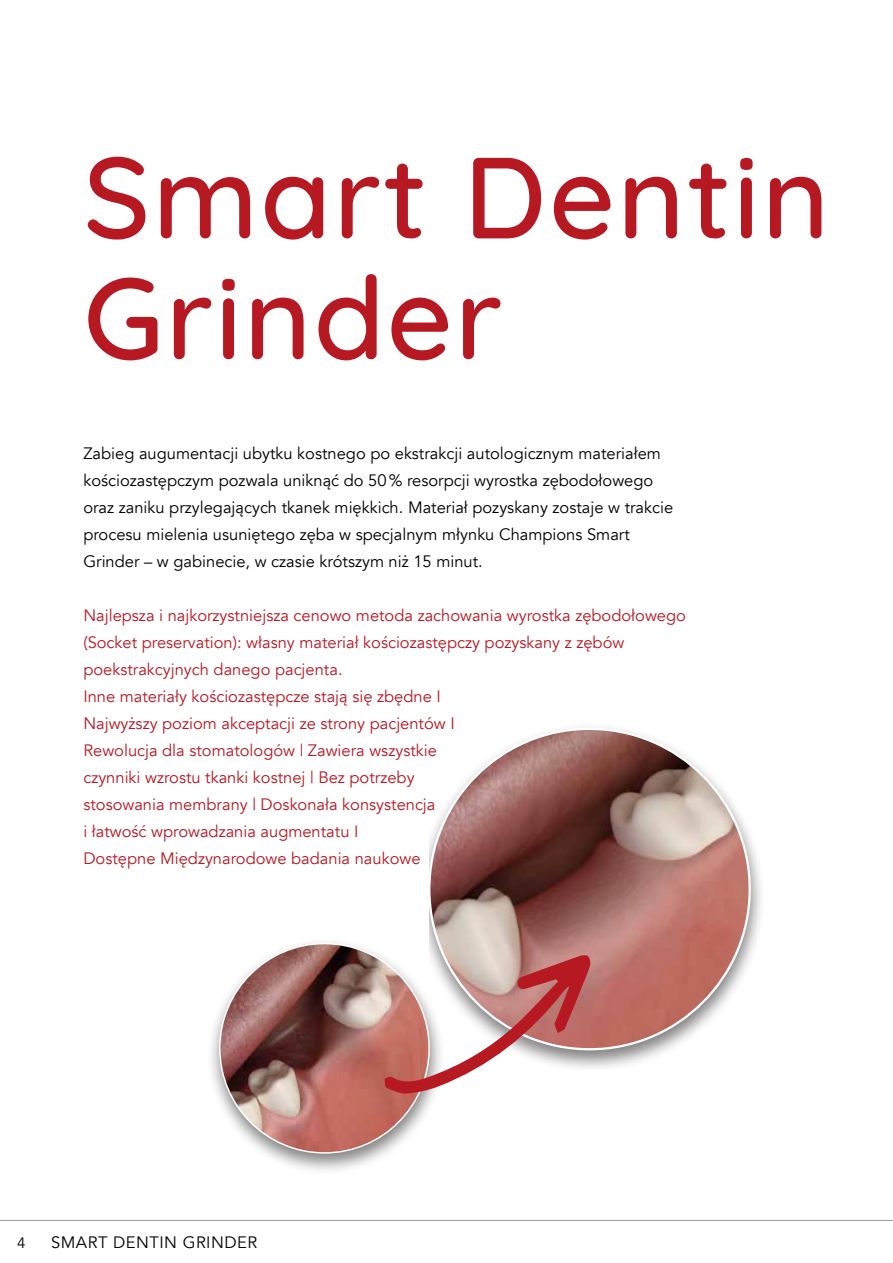
<style>
.page{position:relative;width:893px;height:1263px;background:#fff}
.page>*{position:absolute;margin:0;border:0;box-sizing:border-box;transform-origin:0 0}
.t1{font:500 115.05px/120.9px "Quicksand";letter-spacing:.02em;color:#b71923}
.t2{font:16.5px/27px "Avenir";color:#b71923}
.t3{font:16.5px/27px "Avenir";color:#000}
.t4{font:16.5px "Avenir";letter-spacing:.03em;color:#000}
.t5{font:15px "Avenir";color:#000}
</style>
<div class="page">
<hr style="left:0;top:1220px;width:893px;height:1px;background:#9d9d9c">
<div style="left:207px;top:937px;width:238px;height:239px;background:#000;opacity:.5"></div>
<img style="left:220px;top:943px;width:209px;height:210px;border-radius:105px">
<div style="left:429px;top:722px;width:336px;height:347px;background:#000;opacity:.5"></div>
<svg style="left:429px;top:728px;width:322px;height:322px"></svg>
<svg style="left:384px;top:955px;width:207px;height:139px"></svg>
<h1 class="t1" style="left:83px;top:126px;width:748px">Smart Dentin<br>Grinder</h1>
<p class="t3" style="left:83px;top:440px;width:591px">Zabieg augumentacji ubytku kostnego po ekstrakcji autologicznym materiałem kościozastępczym pozwala uniknąć do 50% resorpcji wyrostka zębodołowego oraz zaniku przylegających tkanek miękkich. Materiał pozyskany zostaje w trakcie procesu mielenia usuniętego zęba w specjalnym młynku Champions Smart Grinder – w gabinecie, w czasie krótszym niż 15 minut.</p>
<p class="t2" style="left:83px;top:602px;width:604px">Najlepsza i najkorzystniejsza cenowo metoda zachowania wyrostka zębodołowego (Socket preservation): własny materiał kościozastępczy pozyskany z zębów poekstrakcyjnych danego pacjenta.<br>Inne materiały kościozastępcze stają się zbędne I<br>Najwyższy poziom akceptacji ze strony pacjentów I<br>Rewolucja dla stomatologów | Zawiera wszystkie<br>czynniki wzrostu tkanki kostnej | Bez potrzeby<br>stosowania membrany | Doskonała konsystencja<br>i łatwość wprowadzania augmentatu I<br>Dostępne Międzynarodowe badania naukowe</p>
<p class="t5" style="left:17px;top:1234px;width:10px">4</p>
<p class="t4" style="left:51px;top:1232px;width:208px">SMART DENTIN GRINDER</p>
</div>
